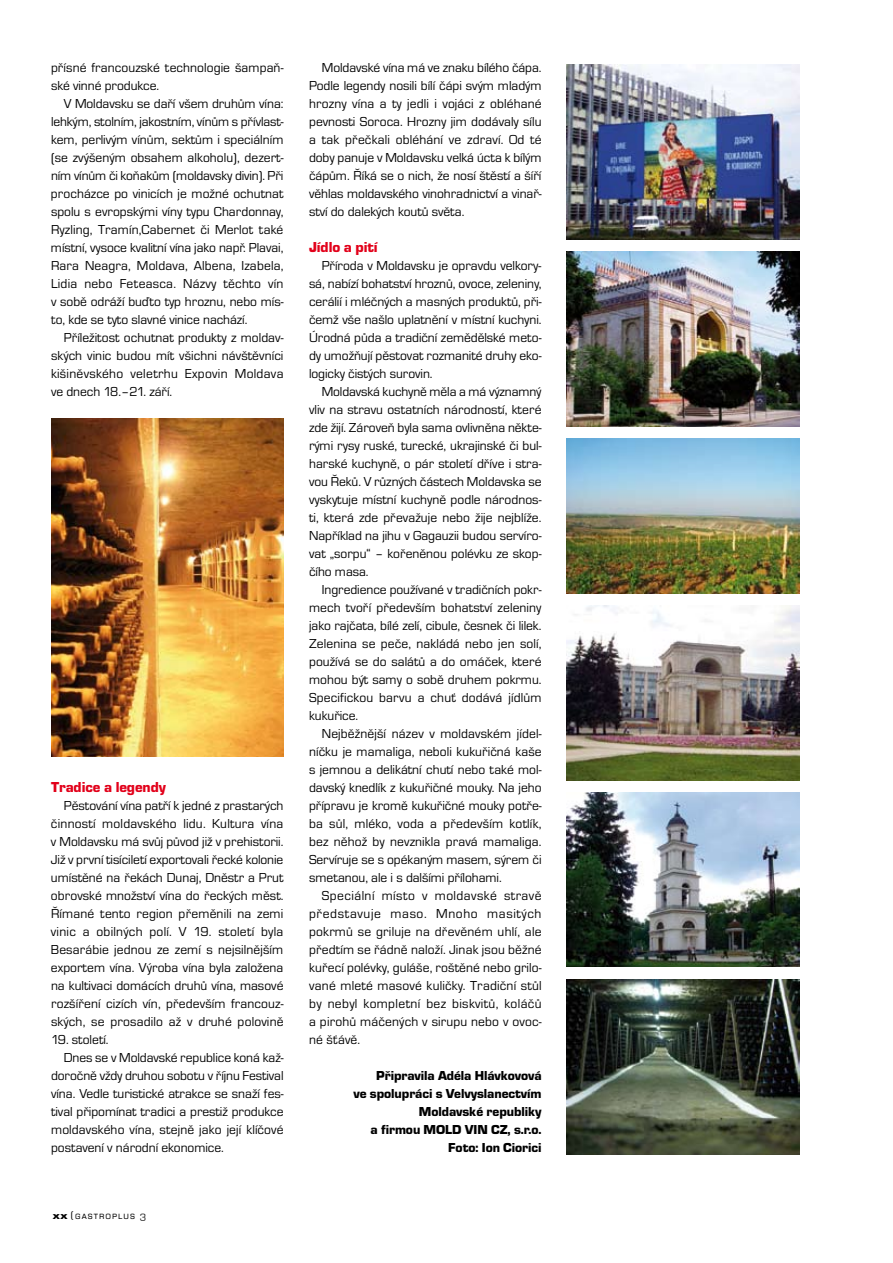
<style>
.page{position:relative;width:893px;height:1263px;background:#fff}
.page>*{position:absolute;margin:0;border:0;box-sizing:border-box;transform-origin:0 0}
.t1{font:900 15px "Eurostile TCE";letter-spacing:-.005em;color:#e2001a}
.t2{font:13.5px/18px "Eurostile TCE";letter-spacing:-.005em;color:#000;text-align:justify}
.t3{font:900 13.5px/18px "Eurostile TCE";letter-spacing:-.005em;color:#000;text-align:right}
.t4{font:10.5px "Eurostile SCTCE";letter-spacing:.1em;color:#000}
.s1{font-family:"Eurostile TCE";font-weight:900;font-stretch:expanded}
</style>
<div class="page">
<img style="left:567px;top:65px;width:233px;height:174px">
<img style="left:567px;top:439px;width:232px;height:154px">
<img style="left:567px;top:252px;width:232px;height:174px">
<img style="left:567px;top:979px;width:232px;height:175px">
<img style="left:567px;top:606px;width:232px;height:174px">
<img style="left:567px;top:792px;width:232px;height:175px">
<img style="left:51px;top:419px;width:232px;height:337px">
<p class="t2" style="left:51px;top:59px;width:234px">přísné francouzské technologie šampaň&shy;ské vinné produkce.</p>
<p class="t2" style="left:51px;top:95px;width:234px;text-indent:13px">V Moldavsku se daří všem druhům vína: lehkým, stolním, jakostním, vínům s přívlast&shy;kem, perlivým vínům, sektům i speciálním (se zvýšeným obsahem alkoholu), dezert&shy;ním vínům či koňakům (moldavsky divin). Při procházce po vinicích je možné ochutnat spolu s evropskými víny typu Chardonnay, Ryzling, Tramín,Cabernet či Merlot také místní, vysoce kvalitní vína jako např. Plavai, Rara Neagra, Moldava, Albena, Izabela, Lidia nebo Feteasca. Názvy těchto vín v sobě odráží buďto typ hroznu, nebo mís&shy;to, kde se tyto slavné vinice nachází.</p>
<p class="t2" style="left:51px;top:329px;width:234px;text-indent:13px">Příležitost ochutnat produkty z moldav&shy;ských vinic budou mít všichni návštěvníci kišiněvského veletrhu Expovin Moldava ve dnech 18.–21. září.</p>
<p class="t1" style="left:51px;top:779px;width:116px">Tradice a legendy</p>
<p class="t2" style="left:51px;top:797px;width:234px;text-indent:13px">Pěstování vína patří k jedné z prastarých činností moldavského lidu. Kultura vína v Moldavsku má svůj původ již v prehistorii.<br>Již v první tisíciletí exportovali řecké kolonie umístěné na řekách Dunaj, Dněstr a Prut obrovské množství vína do řeckých měst.<br>Římané tento region přeměnili na zemi vinic a obilných polí. V 19. století byla Besarábie jednou ze zemí s nejsilnějším exportem vína. Výroba vína byla založena na kultivaci domácích druhů vína, masové rozšíření cizích vín, především francouz&shy;ských, se prosadilo až v druhé polovině</p>
<p class="t2" style="left:51px;top:1031px;width:59px">19. století.</p>
<p class="t2" style="left:64px;top:1049px;width:221px">Dnes se v Moldavské republice koná kaž-</p>
<p class="t2" style="left:51px;top:1067px;width:234px">doročně vždy druhou sobotu v říjnu Festival</p>
<p class="t2" style="left:51px;top:1085px;width:234px">vína. Vedle turistické atrakce se snaží fes-</p>
<p class="t2" style="left:51px;top:1103px;width:234px">tival připomínat tradici a prestiž produkce</p>
<p class="t2" style="left:51px;top:1121px;width:234px">moldavského vína, stejně jako její klíčové</p>
<p class="t2" style="left:51px;top:1139px;width:174px">postavení v národní ekonomice.</p>
<p class="t4" style="left:53px;top:1210px;width:95px"><span class="s1">xx</span> (gastroplus 3</p>
<p class="t2" style="left:309px;top:59px;width:234px;text-indent:13px">Moldavské vína má ve znaku bílého čápa.<br>Podle legendy nosili bílí čápi svým mladým hrozny vína a ty jedli i vojáci z obléhané pevnosti Soroca. Hrozny jim dodávaly sílu a tak přečkali obléhání ve zdraví. Od té doby panuje v Moldavsku velká úcta k bílým čápům. Říká se o nich, že nosí štěstí a šíří věhlas moldavského vinohradnictví a vinař&shy;ství do dalekých koutů světa.</p>
<p class="t1" style="left:309px;top:239px;width:70px">Jídlo a pití</p>
<p class="t2" style="left:309px;top:257px;width:234px;text-indent:13px">Příroda v Moldavsku je opravdu velkory&shy;sá, nabízí bohatství hroznů, ovoce, zeleniny, cerálií i mléčných a masných produktů, při&shy;čemž vše našlo uplatnění v místní kuchyni.<br>Úrodná půda a tradiční zemědělské meto&shy;dy umožňují pěstovat rozmanité druhy eko&shy;logicky čistých surovin.</p>
<p class="t2" style="left:309px;top:383px;width:234px;text-indent:13px">Moldavská kuchyně měla a má významný vliv na stravu ostatních národností, které zde žijí. Zároveň byla sama ovlivněna někte&shy;rými rysy ruské, turecké, ukrajinské či bul&shy;harské kuchyně, o pár století dříve i stra&shy;vou Řeků. V různých částech Moldavska se vyskytuje místní kuchyně podle národnos&shy;ti, která zde převažuje nebo žije nejblíže.<br>Například na jihu v Gagauzii budou servíro&shy;vat „sorpu“ – kořeněnou polévku ze skop&shy;čího masa.</p>
<p class="t2" style="left:309px;top:581px;width:234px;text-indent:13px">Ingredience používané v tradičních pokr&shy;mech tvoří především bohatství zeleniny jako rajčata, bílé zelí, cibule, česnek či lilek.<br>Zelenina se peče, nakládá nebo jen solí, používá se do salátů a do omáček, které mohou být samy o sobě druhem pokrmu.<br>Specifickou barvu a chuť dodává jídlům kukuřice.</p>
<p class="t2" style="left:309px;top:725px;width:234px;text-indent:13px">Nejběžnější název v moldavském jídel&shy;níčku je mamaliga, neboli kukuřičná kaše s jemnou a delikátní chutí nebo také mol&shy;davský knedlík z kukuřičné mouky. Na jeho přípravu je kromě kukuřičné mouky potře&shy;ba sůl, mléko, voda a především kotlík, bez něhož by nevznikla pravá mamaliga.<br>Servíruje se s opékaným masem, sýrem či smetanou, ale i s dalšími přílohami.</p>
<p class="t2" style="left:309px;top:887px;width:234px;text-indent:13px">Speciální místo v moldavské stravě představuje maso. Mnoho masitých pokrmů se griluje na dřevěném uhlí, ale předtím se řádně naloží. Jinak jsou běžné kuřecí polévky, guláše, roštěné nebo grilo&shy;vané mleté masové kuličky. Tradiční stůl by nebyl kompletní bez biskvitů, koláčů a pirohů máčených v sirupu nebo v ovoc&shy;né šťávě.</p>
<p class="t3" style="left:353px;top:1067px;width:190px">Připravila Adéla Hlávkovová<br>ve spolupráci s Velvyslanectvím<br>Moldavské republiky<br>a firmou MOLD VIN CZ, s.r.o.<br>Foto: Ion Ciorici</p>
</div>
